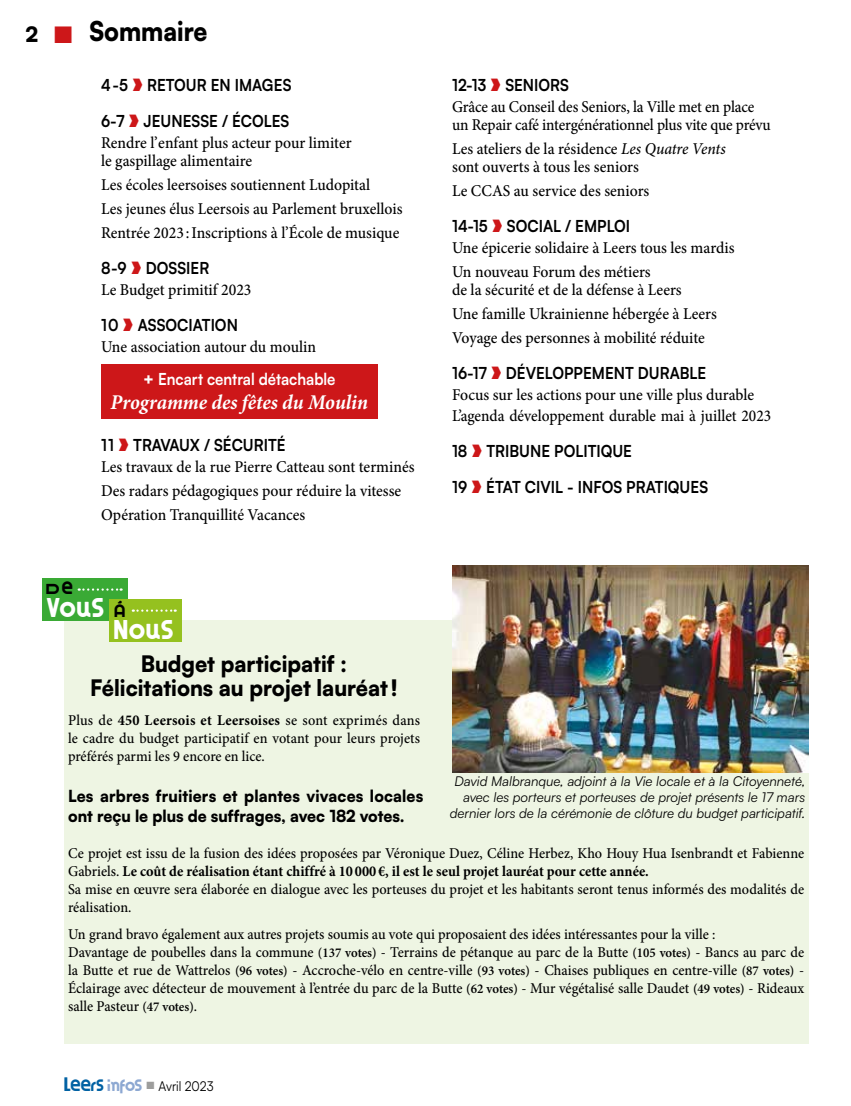
<style>
.page{position:relative;width:851px;height:1106px;background:#fff}
.page>*{position:absolute;margin:0;border:0;box-sizing:border-box;transform-origin:0 0}
.t1{font:900 27px "Satoshi";color:#000;scale:.9 1}
.t2{font:27px "ZESSTYPE GRAFIKA";letter-spacing:.015em;color:#fff}
.t3{font:900 22.5px/24px "Satoshi";color:#000;text-align:center;scale:.95 1}
.t4{font:italic 700 21px "Minion Pro";letter-spacing:-.005em;color:#fff;scale:.95 1}
.t5{font:18px "ZESSTYPE GRAFIKA";color:#000}
.t6{font:500 16.5px/24px "Minion Pro";color:#000;scale:.95 1}
.t7{font:700 16.5px/36px "Satoshi";color:#000;scale:.9 1}
.t8{font:500 16.5px/18px "Minion Pro";color:#000;scale:.93 1}
.t9{font:900 16.5px/19.8px "Satoshi";letter-spacing:.005em;color:#000;scale:.95 1}
.t10{font:700 16.5px "Satoshi";color:#fff;scale:.9 1}
.t11{font:16.5px "ZESSTYPE GRAFIKA";color:#000}
.t12{font:500 15px/18px "Minion Pro";color:#000;scale:.95 1}
.t13{font:italic 13.5px/16.2px "Satoshi";color:#000;text-align:right}
.t14{font:13.5px "Satoshi";color:#000;scale:.9 1}
.s1{font-size:21px}
.s2{color:#cd1719}
.s3{font-weight:900}
.s4{font-style:italic}
.s5{font-weight:700}
.s6{font-weight:600;font-size:13.5px}
.s7{font-family:"ZESSTYPE GRAFIKA";font-size:16.5px;color:#0061a3}
.s8{font-family:"ZESSTYPE GRAFIKA";font-size:16.5px;color:#8da8d2}
.s9{color:#9d9d9c}
</style>
<div class="page">
<div style="left:101px;top:365px;width:276px;height:54px;background:#cd1719"></div>
<div style="left:64px;top:620px;width:744px;height:424px;background:#eef5e3"></div>
<div style="left:43px;top:578px;width:85px;height:42px;background:#3aaa35"></div>
<svg style="left:79px;top:588px;width:43px;height:2px"></svg>
<div style="left:109px;top:599px;width:73px;height:43px;background:#95c11f"></div>
<svg style="left:133px;top:609px;width:43px;height:2px"></svg>
<img style="left:452px;top:565px;width:356px;height:207px">
<h1 class="t1" style="left:26px;top:11px;width:204px"><span class="s1">2</span> <span class="s2">■</span> Sommaire</h1>
<p class="t7" style="left:101px;top:66px;width:213px">4-5 <span class="s2">❱</span> RETOUR EN IMAGES<br>6-7 <span class="s2">❱</span> JEUNESSE / ÉCOLES</p>
<p class="t6" style="left:101px;top:134px;width:265px;line-height:18px">Rendre l’enfant plus acteur pour limiter le gaspillage alimentaire</p>
<p class="t6" style="left:101px;top:173px;width:319px">Les écoles leersoises soutiennent Ludopital<br>Les jeunes élus Leersois au Parlement bruxellois<br>Rentrée 2023 :Inscriptions à l’École de musique</p>
<p class="t7" style="left:101px;top:249px;width:122px">8-9 <span class="s2">❱</span> DOSSIER</p>
<p class="t6" style="left:101px;top:278px;width:160px">Le Budget primitif 2023</p>
<p class="t7" style="left:101px;top:306px;width:153px">10 <span class="s2">❱</span> ASSOCIATION</p>
<p class="t6" style="left:101px;top:335px;width:228px">Une association autour du moulin</p>
<p class="t10" style="left:143px;top:367px;width:215px"><span class="s3">+</span> Encart central détachable</p>
<h3 class="t4" style="left:111px;top:387px;width:272px">Programme des fêtes du Moulin</h3>
<p class="t7" style="left:101px;top:426px;width:207px">11 <span class="s2">❱</span> TRAVAUX / SÉCURITÉ</p>
<p class="t6" style="left:101px;top:455px;width:331px">Les travaux de la rue Pierre Catteau sont terminés<br>Des radars pédagogiques pour réduire la vitesse<br>Opération Tranquillité Vacances</p>
<p class="t5" style="left:46px;top:577px;width:29px">De</p>
<h1 class="t2" style="left:46px;top:591px;width:59px">Vous</h1>
<p class="t11" style="left:115px;top:604px;width:5px;rotate:-90deg">‘</p>
<p class="t5" style="left:114px;top:600px;width:13px">A</p>
<h1 class="t2" style="left:113px;top:613px;width:62px">Nous</h1>
<p class="t7" style="left:452px;top:66px;width:131px">12-13 <span class="s2">❱</span> SENIORS</p>
<p class="t8" style="left:452px;top:98px;width:344px">Grâce au Conseil des Seniors, la Ville met en place un Repair café intergénérationnel plus vite que prévu</p>
<p class="t6" style="left:452px;top:140px;width:289px;line-height:18px">Les ateliers de la résidence <span class="s4">Les Quatre Vents </span>sont ouverts à tous les seniors</p>
<p class="t6" style="left:452px;top:179px;width:209px">Le CCAS au service des seniors</p>
<p class="t7" style="left:452px;top:207px;width:199px">14-15 <span class="s2">❱</span> SOCIAL / EMPLOI</p>
<p class="t6" style="left:452px;top:236px;width:299px">Une épicerie solidaire à Leers tous les mardis<br>Un nouveau Forum des métiers</p>
<p class="t6" style="left:452px;top:278px;width:280px">de la sécurité et de la défense à Leers<br>Une famille Ukrainienne hébergée à Leers<br>Voyage des personnes à mobilité réduite</p>
<p class="t7" style="left:452px;top:354px;width:284px">16-17 <span class="s2">❱</span> DÉVELOPPEMENT DURABLE</p>
<p class="t6" style="left:452px;top:384px;width:337px;line-height:21px">Focus sur les actions pour une ville plus durable<br>L’agenda développement durable mai à juillet 2023</p>
<p class="t7" style="left:452px;top:432px;width:286px">18 <span class="s2">❱</span> TRIBUNE POLITIQUE<br>19 <span class="s2">❱</span> ÉTAT CIVIL - INFOS PRATIQUES</p>
<h2 class="t3" style="left:90px;top:650px;width:325px">Budget participatif :<br>Félicitations au projet lauréat!</h2>
<p class="t12" style="left:68px;top:711px;width:372px;text-align:justify">Plus de <span class="s5">450 Leersois et Leersoises</span> se sont exprimés dans le cadre du budget participatif en votant pour leurs projets préférés parmi les 9 encore en lice.</p>
<p class="t9" style="left:68px;top:784px;width:375px">Les arbres fruitiers et plantes vivaces locales ont reçu le plus de suffrages, avec 182 votes.</p>
<p class="t12" style="left:68px;top:843px;width:776px">Ce projet est issu de la fusion des idées proposées par Véronique Duez, Céline Herbez, Kho Houy Hua Isenbrandt et Fabienne Gabriels. <span class="s5">Le coût de réalisation étant chiffré à 10000 €, il est le seul projet lauréat pour cette année.<br></span>Sa mise en œuvre sera élaborée en dialogue avec les porteuses du projet et les habitants seront tenus informés des modalités de réalisation.</p>
<p class="t12" style="left:68px;top:924px;width:776px">Un grand bravo également aux autres projets soumis au vote qui proposaient des idées intéressantes pour la ville :<br>Davantage de poubelles dans la commune <span class="s6">(137 votes)</span> - Terrains de pétanque au parc de la Butte <span class="s6">(105 votes)</span> - Bancs au parc de la Butte et rue de Wattrelos <span class="s6">(96 votes)</span> - Accroche-vélo en centre-ville <span class="s6">(93 votes)</span> - Chaises publiques en centre-ville <span class="s6">(87 votes)</span> - Éclairage avec détecteur de mouvement à l’entrée du parc de la Butte <span class="s6">(62 votes)</span> - Mur végétalisé salle Daudet <span class="s6">(49 votes)</span> - Rideaux salle Pasteur <span class="s6">(47 votes)</span>.</p>
<p class="t13" style="left:450px;top:772px;width:357px">David Malbranque, adjoint à la Vie locale et à la Citoyenneté, avec les porteurs et porteuses de projet présents le 17 mars dernier lors de la cérémonie de clôture du budget participatif.</p>
<p class="t14" style="left:64px;top:1077px;width:168px"><span class="s7">Leers</span> <span class="s8">infos</span> <span class="s9">■</span> Avril 2023</p>
</div>
